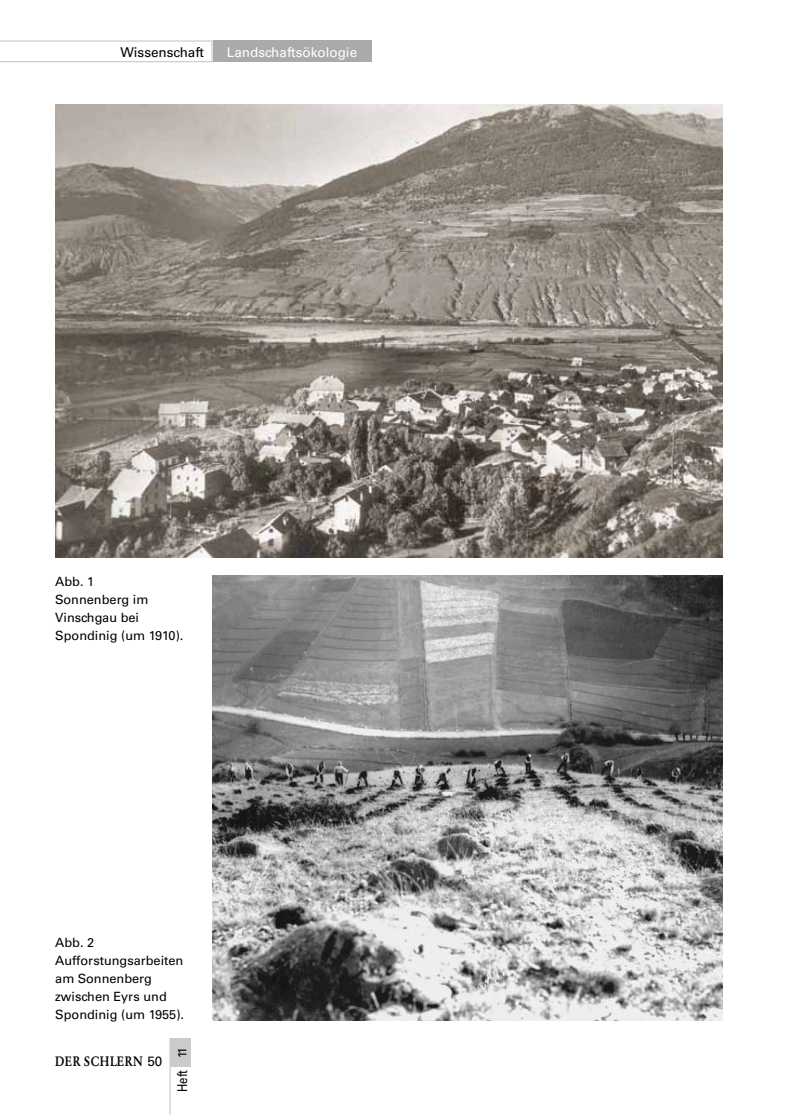
<style>
.page{position:relative;width:808px;height:1115px;background:#fff}
.page>*{position:absolute;margin:0;border:0;box-sizing:border-box;transform-origin:0 0}
.t1{font:13.5px "Univers";color:#fff}
.t2{font:500 13.5px "Garamond BE";letter-spacing:.04em;color:#000;scale:.85 1}
.t3{font:13.5px "Univers";color:#000}
.t4{font:13.5px "Univers";color:#000;scale:.85 1}
.t5{font:12.75px/18px "Univers";color:#000}
.t6{font:12px "Univers";color:#000}
.s1{font-family:"Univers";font-weight:400}
</style>
<div class="page">
<hr style="left:169px;top:1037px;width:2px;height:77px;background:#cbcbcb">
<div style="left:170px;top:1037px;width:21px;height:29px;background:#cbcbcb"></div>
<svg style="left:0;top:40px;width:213px;height:22px"></svg>
<div style="left:213px;top:40px;width:159px;height:22px;background:#aaa"></div>
<img style="left:55px;top:104px;width:668px;height:453px">
<img style="left:213px;top:575px;width:510px;height:444px">
<p class="t3" style="left:120px;top:44px;width:85px">Wissenschaft</p>
<p class="t1" style="left:227px;top:44px;width:132px">Landschaftsökologie</p>
<p class="t5" style="left:55px;top:572px;width:130px">Abb. 1<br>Sonnenberg im<br>Vinschgau bei<br>Spondinig (um 1910).</p>
<p class="t5" style="left:55px;top:932px;width:130px">Abb. 2<br>Aufforstungsarbeiten am Sonnenberg zwischen Eyrs und<br>Spondinig (um 1955).</p>
<p class="t2" style="left:55px;top:1052px;width:128px">DER SCHLERN <span class="s1">50</span></p>
<p class="t6" style="left:175px;top:1057px;width:13px;rotate:-90deg">11</p>
<p class="t4" style="left:174px;top:1091px;width:27px;rotate:-90deg">Heft</p>
</div>
